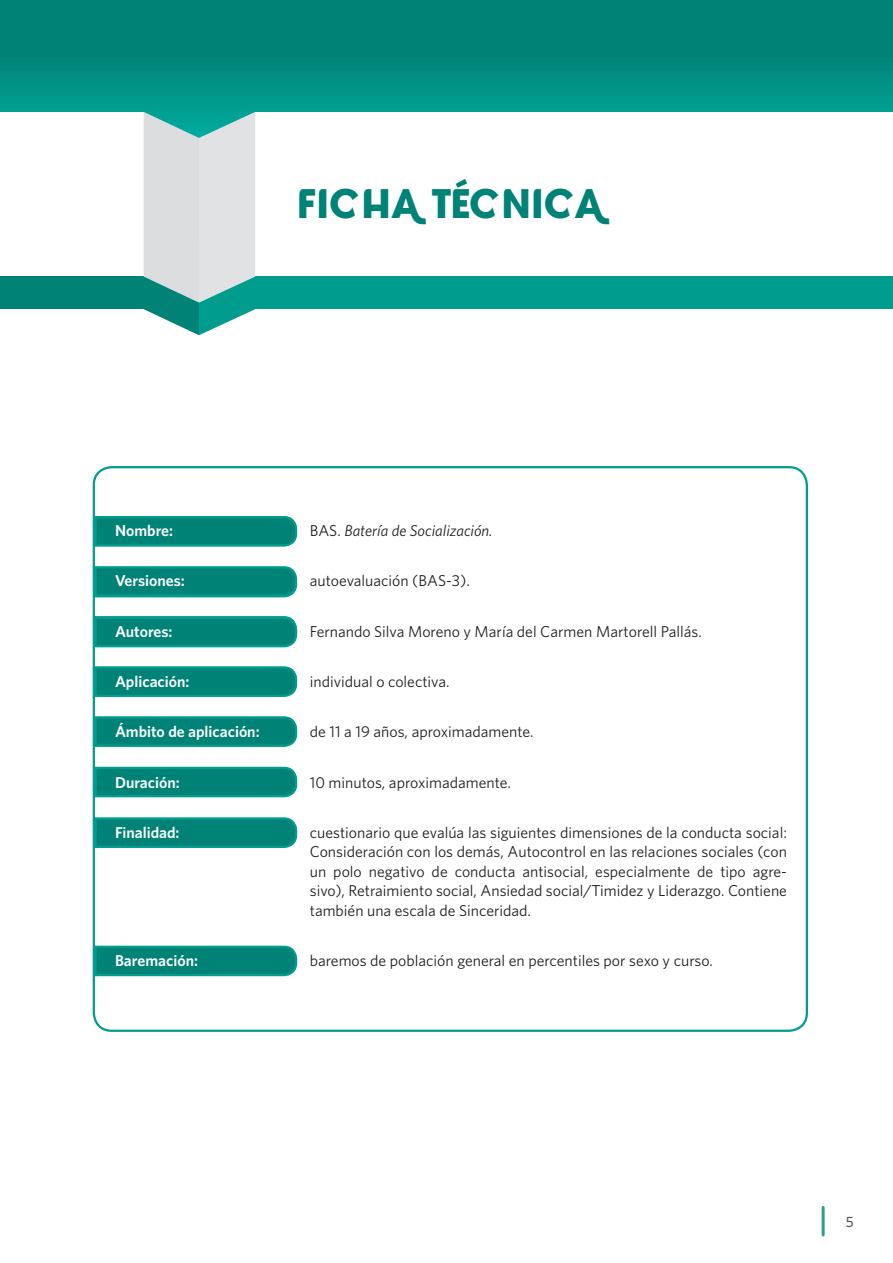
<style>
.page{position:relative;width:893px;height:1263px;background:#fff}
.page>*{position:absolute;margin:0;border:0;box-sizing:border-box;transform-origin:0 0}
.t1{font:39px "Laranjha Pro";color:#008376}
.t2{font:15.75px/19.5px "Whitney";color:#231f20;text-align:justify}
.t3{font:600 15.75px "Whitney";color:#fff}
.t4{font:italic 15.75px "Whitney";color:#231f20}
.t5{font:500 15px "Whitney";color:#57585a}
.s1{font-style:normal}
</style>
<div class="page">
<hr style="left:821px;top:1207px;width:3px;height:27px;background:#008376">
<svg style="left:0;top:0;width:893px;height:310px;background:#018b7e"></svg>
<div style="left:255px;top:112px;width:638px;height:164px;background:#fff"></div>
<div style="left:255px;top:276px;width:638px;height:33px;background:#009d8f"></div>
<div style="left:0;top:112px;width:144px;height:164px;background:#fff"></div>
<div style="left:0;top:276px;width:144px;height:33px;background:#008376"></div>
<svg style="left:144px;top:112px;width:111px;height:223px;background:#b2d2d0"></svg>
<svg style="left:96px;top:945px;width:202px;height:32px;background:#0f8e81"></svg>
<svg style="left:96px;top:817px;width:202px;height:31px;background:#068a7d"></svg>
<svg style="left:96px;top:766px;width:202px;height:32px;background:#0f8e81"></svg>
<svg style="left:96px;top:716px;width:202px;height:31px;background:#068a7d"></svg>
<svg style="left:96px;top:666px;width:202px;height:31px;background:#068a7d"></svg>
<svg style="left:96px;top:616px;width:202px;height:32px;background:#098c7f"></svg>
<svg style="left:96px;top:516px;width:202px;height:31px;background:#068a7d"></svg>
<svg style="left:96px;top:566px;width:202px;height:32px;background:#098c7f"></svg>
<h1 class="t1" style="left:297px;top:178px;width:309px">FICHA TÉCNICA</h1>
<p class="t3" style="left:115px;top:520px;width:60px">Nombre:</p>
<p class="t4" style="left:310px;top:520px;width:184px"><span class="s1">BAS.</span> Batería de Socialización.</p>
<p class="t3" style="left:115px;top:570px;width:71px">Versiones:</p>
<p class="t2" style="left:310px;top:570px;width:161px">autoevaluación (BAS-3).</p>
<p class="t3" style="left:115px;top:620px;width:59px">Autores:</p>
<p class="t2" style="left:310px;top:621px;width:394px">Fernando Silva Moreno y María del Carmen Martorell Pallás.</p>
<p class="t3" style="left:115px;top:671px;width:76px">Aplicación:</p>
<p class="t2" style="left:310px;top:671px;width:141px">individual o colectiva.</p>
<p class="t3" style="left:115px;top:721px;width:146px">Ámbito de aplicación:</p>
<p class="t2" style="left:310px;top:721px;width:225px">de 11 a 19 años, aproximadamente.</p>
<p class="t3" style="left:115px;top:771px;width:66px">Duración:</p>
<p class="t2" style="left:310px;top:771px;width:203px">10 minutos, aproximadamente.</p>
<p class="t3" style="left:115px;top:821px;width:66px">Finalidad:</p>
<p class="t2" style="left:310px;top:822px;width:479px">cuestionario que evalúa las siguientes dimensiones de la conducta social:<br>Consideración con los demás, Autocontrol en las relaciones sociales (con un polo negativo de conducta antisocial, especialmente de tipo agre&shy;sivo), Retraimiento social, Ansiedad social/Timidez y Liderazgo. Contiene también una escala de Sinceridad.</p>
<p class="t3" style="left:115px;top:950px;width:85px">Baremación:</p>
<p class="t2" style="left:310px;top:950px;width:405px">baremos de población general en percentiles por sexo y curso.</p>
<p class="t5" style="left:846px;top:1211px;width:9px">5</p>
</div>
